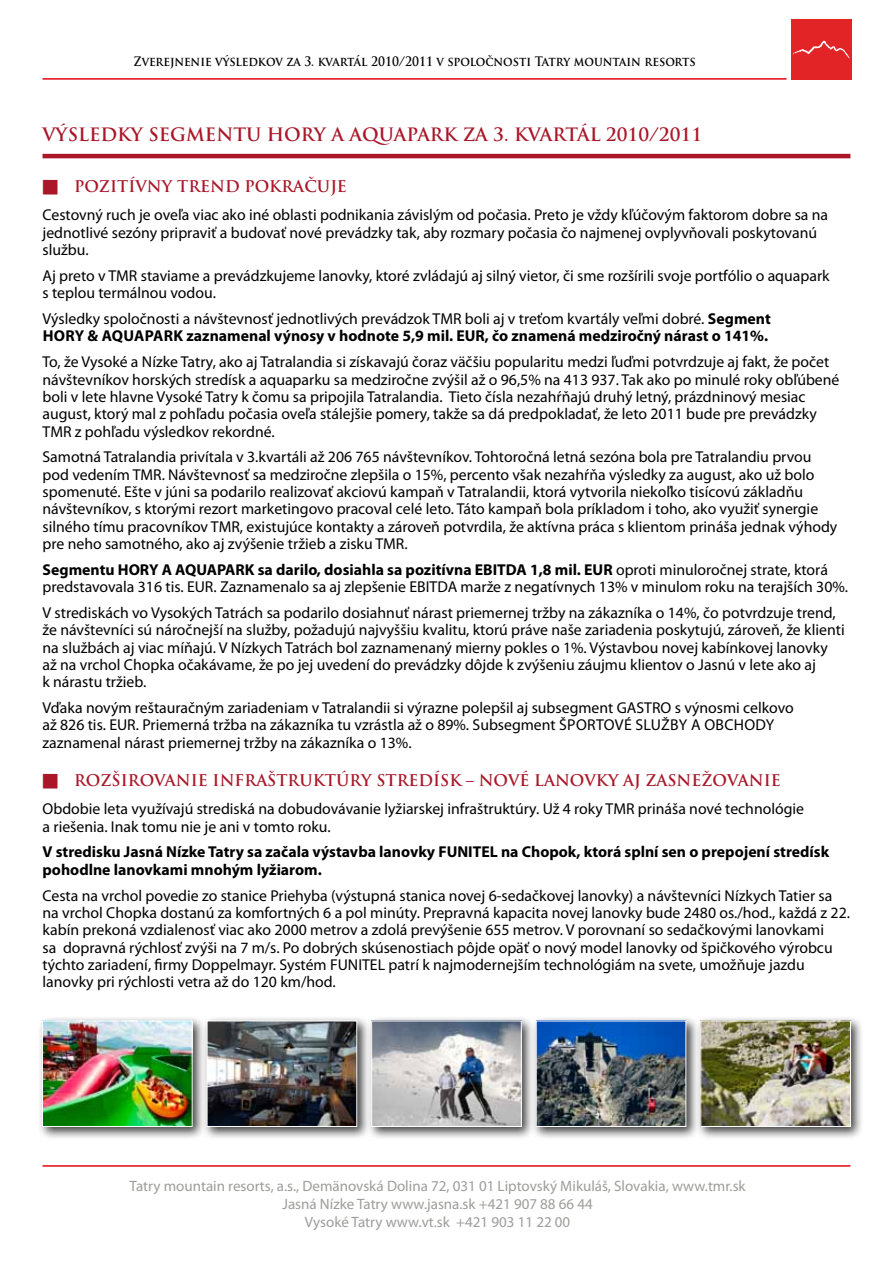
<style>
.page{position:relative;width:893px;height:1263px;background:#fff}
.page>*{position:absolute;margin:0;border:0;box-sizing:border-box;transform-origin:0 0}
.t1{font:700 18px "Trajan Pro";color:#a91729}
.t2{font:15.75px/17.4px "Myriad Pro";color:#000}
.t3{font:700 15.75px/17.2px "Myriad Pro";color:#000}
.t4{font:700 15.75px "Trajan Pro";color:#a91729}
.t5{font:15px/18px "Myriad Pro";color:#9d9d9c;text-align:center}
.t6{font:700 12.75px "Trajan Pro";color:#000;scale:.91 1}
.s1{font-weight:700}
</style>
<div class="page">
<div style="left:791px;top:19px;width:60px;height:61px;background:#e22427"></div>
<svg style="left:793px;top:40px;width:57px;height:18px"></svg>
<hr style="left:43px;top:78px;width:743px;height:2px;background:#e30613">
<hr style="left:43px;top:1165px;width:807px;height:2px;background:#e30613">
<div style="left:37px;top:1016px;width:169px;height:124px;background:#000;opacity:.75"></div>
<img style="left:44px;top:1022px;width:147px;height:103px">
<div style="left:42px;top:1020px;width:151px;height:107px;border:1px solid #fff"></div>
<div style="left:202px;top:1016px;width:168px;height:124px;background:#000;opacity:.75"></div>
<img style="left:209px;top:1022px;width:146px;height:103px">
<div style="left:207px;top:1020px;width:150px;height:107px;border:1px solid #fff"></div>
<div style="left:531px;top:1016px;width:169px;height:124px;background:#000;opacity:.75"></div>
<img style="left:538px;top:1022px;width:146px;height:103px">
<div style="left:536px;top:1020px;width:150px;height:107px;border:1px solid #fff"></div>
<div style="left:367px;top:1016px;width:168px;height:124px;background:#000;opacity:.75"></div>
<img style="left:373px;top:1022px;width:147px;height:103px">
<div style="left:371px;top:1020px;width:151px;height:107px;border:1px solid #fff"></div>
<div style="left:696px;top:1016px;width:168px;height:124px;background:#000;opacity:.75"></div>
<img style="left:702px;top:1022px;width:147px;height:103px">
<div style="left:700px;top:1020px;width:151px;height:107px;border:1px solid #fff"></div>
<hr style="left:43px;top:154px;width:807px;height:4px;background:#a91729">
<p class="t6" style="left:134px;top:53px;width:619px">Zverejnenie výsledkov za 3. kvartál 2010/2011 v spoločnosti Tatry mountain resorts</p>
<p class="t1" style="left:43px;top:123px;width:661px">VÝSLEDKY SEGMENTU HORY A AQUAPARK ZA 3. KVARTÁL 2010/2011</p>
<p class="t4" style="left:74px;top:177px;width:274px">POZITÍVNY TREND POKRAČUJE</p>
<p class="t2" style="left:43px;top:207px;width:787px">Cestovný ruch je oveľa viac ako iné oblasti podnikania závislým od počasia. Preto je vždy kľúčovým faktorom dobre sa na jednotlivé sezóny pripraviť a budovať nové prevádzky tak, aby rozmary počasia čo najmenej ovplyvňovali poskytovanú službu.</p>
<p class="t2" style="left:43px;top:267px;width:789px">Aj preto v TMR staviame a prevádzkujeme lanovky, ktoré zvládajú aj silný vietor, či sme rozšírili svoje portfólio o aquapark s teplou termálnou vodou.</p>
<p class="t2" style="left:43px;top:310px;width:730px">Výsledky spoločnosti a návštevnosť jednotlivých prevádzok TMR boli aj v treťom kvartály veľmi dobré. <span class="s1">Segment<br>Hory &amp; aquapark zaznamenal výnosy v hodnote 5,9 mil. EUR, čo znamená medziročný nárast o 141%.</span></p>
<p class="t2" style="left:43px;top:353px;width:798px">To, že Vysoké a Nízke Tatry, ako aj Tatralandia si získavajú čoraz väčšiu popularitu medzi ľuďmi potvrdzuje aj fakt, že počet návštevníkov horských stredísk a aquaparku sa medziročne zvýšil až o 96,5% na 413 937. Tak ako po minulé roky obľúbené boli v lete hlavne Vysoké Tatry k čomu sa pripojila Tatralandia. Tieto čísla nezahŕňajú druhý letný, prázdninový mesiac august, ktorý mal z pohľadu počasia oveľa stálejšie pomery, takže sa dá predpokladať, že leto 2011 bude pre prevádzky TMR z pohľadu výsledkov rekordné.</p>
<p class="t2" style="left:43px;top:449px;width:796px">Samotná Tatralandia privítala v 3.kvartáli až 206 765 návštevníkov. Tohtoročná letná sezóna bola pre Tatralandiu prvou pod vedením TMR. Návštevnosť sa medziročne zlepšila o 15%, percento však nezahŕňa výsledky za august, ako už bolo spomenuté. Ešte v júni sa podarilo realizovať akciovú kampaň v Tatralandii, ktorá vytvorila niekoľko tisícovú základňu návštevníkov, s ktorými rezort marketingovo pracoval celé leto. Táto kampaň bola príkladom i toho, ako využiť synergie silného tímu pracovníkov TMR, existujúce kontakty a zároveň potvrdila, že aktívna práca s klientom prináša jednak výhody pre neho samotného, ako aj zvýšenie tržieb a zisku TMR.</p>
<p class="t3" style="left:43px;top:561px;width:97px">Segmentu HORY</p>
<p class="t3" style="left:162px;top:561px;width:11px">AAQUAPARK</p>
<p class="t2" style="left:43px;top:561px;width:807px;text-indent:215px"><span class="s1">sa darilo, dosiahla sa pozitívna EBITDA 1,8 mil. EUR</span> oproti minuloročnej strate, ktorá predstavovala 316 tis. EUR. Zaznamenalo sa aj zlepšenie EBITDA marže z negatívnych 13% v minulom roku na terajších 30%.</p>
<p class="t2" style="left:43px;top:604px;width:804px">V strediskách vo Vysokých Tatrách sa podarilo dosiahnuť nárast priemernej tržby na zákazníka o 14%, čo potvrdzuje trend, že návštevníci sú náročnejší na služby, požadujú najvyššiu kvalitu, ktorú práve naše zariadenia poskytujú, zároveň, že klienti na službách aj viac míňajú. V Nízkych Tatrách bol zaznamenaný mierny pokles o 1%. Výstavbou novej kabínkovej lanovky až na vrchol Chopka očakávame, že po jej uvedení do prevádzky dôjde k zvýšeniu záujmu klientov o Jasnú v lete ako aj<br>k nárastu tržieb.</p>
<p class="t2" style="left:43px;top:699px;width:753px">Vďaka novým reštauračným zariadeniam v Tatralandii si výrazne polepšil aj subsegment GASTRO s výnosmi celkovo až 826 tis. EUR. Priemerná tržba na zákazníka tu vzrástla až o 89%. Subsegment športov</p>
<p class="t2" style="left:624px;top:717px;width:77px">é služby aobc</p>
<p class="t2" style="left:734px;top:717px;width:42px">hody</p>
<p class="t2" style="left:43px;top:734px;width:371px">zaznamenal nárast priemernej tržby na zákazníka o 13%.</p>
<p class="t4" style="left:74px;top:771px;width:708px">ROZŠIROVANIE INFRAŠTRUKTÚRY STREDÍSK – NOVÉ LANOVKY AJ ZASNEŽOVANIE</p>
<p class="t2" style="left:43px;top:801px;width:763px">Obdobie leta využívajú strediská na dobudovávanie lyžiarskej infraštruktúry. Už 4 roky TMR prináša nové technológie a riešenia. Inak tomu nie je ani v tomto roku.</p>
<p class="t3" style="left:43px;top:844px;width:788px">V stredisku Jasná Nízke Tatry sa začala výstavba lanovky FUNITEL na Chopok, ktorá splní sen o prepojení stredísk pohodlne lanovkami mnohým lyžiarom.</p>
<p class="t2" style="left:43px;top:887px;width:809px">Cesta na vrchol povedie zo stanice Priehyba (výstupná stanica novej 6-sedačkovej lanovky) a návštevníci Nízkych Tatier sa na vrchol Chopka dostanú za komfortných 6 a pol minúty. Prepravná kapacita novej lanovky bude 2480 os./hod., každá z 22. kabín prekoná vzdialenosť viac ako 2000 metrov a zdolá prevýšenie 655 metrov. V porovnaní so sedačkovými lanovkami<br>sa dopravná rýchlosť zvýši na 7 m/s. Po dobrých skúsenostiach pôjde opäť o nový model lanovky od špičkového výrobcu týchto zariadení, firmy Doppelmayr. Systém FUNITEL patrí k najmodernejším technológiám na svete, umožňuje jazdu lanovky pri rýchlosti vetra až do 120 km/hod.</p>
<p class="t5" style="left:130px;top:1177px;width:618px">Tatry mountain resorts, a.s., Demänovská Dolina 72, 031 01 Liptovský Mikuláš, Slovakia, www.tmr.sk<br>Jasná Nízke Tatry www.jasna.sk +421 907 88 66 44<br>Vysoké Tatry www.vt.sk +421 903 11 22 00</p>
</div>
